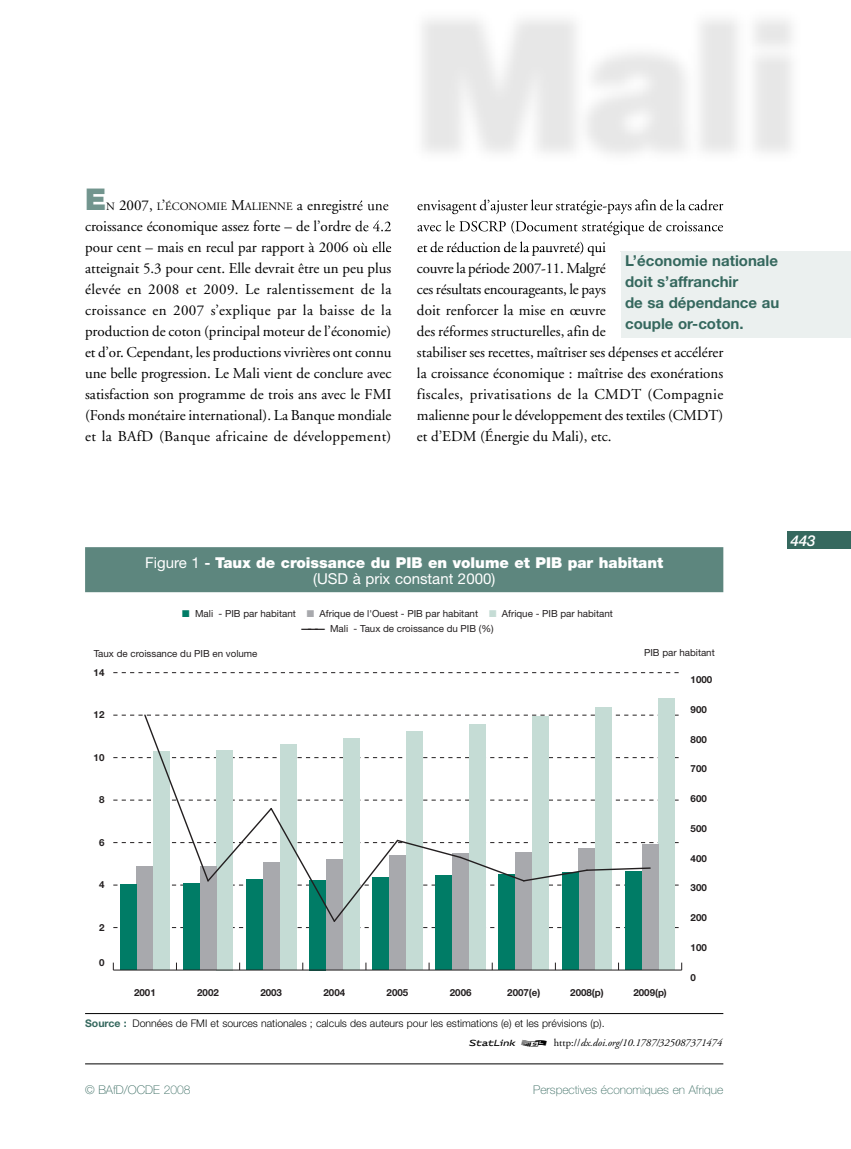
<style>
.page{position:relative;width:851px;height:1149px;background:#fff}
.page>*{position:absolute;margin:0;border:0;box-sizing:border-box;transform-origin:0 0}
.t1{font:900 30px "Helvetica Neue";color:#72958e}
.t2{font:15px/21px "Adobe Garamond";color:#000}
.t3{font:900 15px/15.6px "Helvetica Neue";color:#fff;text-align:center}
.t4{font:700 15px/21px "Helvetica Neue";color:#35685e}
.t5{font:italic 500 15px "Helvetica Neue";color:#fff}
.t6{font:100 12px "Helvetica Neue";color:#35685e}
.t7{font:300 10.5px "Helvetica Neue";color:#000}
.t8{font:italic 10.5px "Adobe Garamond";color:#000}
.t9{font:9.75px/15.3px "Helvetica Neue";color:#231f20;text-align:center}
.t10{font:700 9.75px "Helvetica Neue";color:#231f20}
.s1{font-size:11.25px}
.s2{font-weight:400}
.s3{font-weight:700}
.s4{color:#007c66}
.s5{color:#a8a9ad}
.s6{color:#c5dcd5}
.s7{font-weight:700;color:#35685e}
.s8{font-family:"Stat Link";font-style:normal}
.s9{font-style:normal}
</style>
<div class="page">
<hr style="left:85px;top:1063px;width:638px;height:1px;background:#000">
<div style="left:787px;top:531px;width:63px;height:18px;background:#35685e"></div>
<svg style="left:113px;top:672px;width:566px;height:1px"></svg>
<div style="left:153px;top:751px;width:17px;height:218px;background:#c5dcd5"></div>
<div style="left:216px;top:749px;width:17px;height:220px;background:#c5dcd5"></div>
<div style="left:279px;top:744px;width:17px;height:225px;background:#c5dcd5"></div>
<div style="left:343px;top:738px;width:16px;height:231px;background:#c5dcd5"></div>
<div style="left:406px;top:731px;width:16px;height:238px;background:#c5dcd5"></div>
<div style="left:469px;top:723px;width:17px;height:246px;background:#c5dcd5"></div>
<div style="left:532px;top:716px;width:17px;height:253px;background:#c5dcd5"></div>
<div style="left:595px;top:707px;width:17px;height:262px;background:#c5dcd5"></div>
<div style="left:658px;top:698px;width:17px;height:271px;background:#c5dcd5"></div>
<div style="left:136px;top:866px;width:17px;height:103px;background:#a8a9ad"></div>
<div style="left:199px;top:866px;width:17px;height:103px;background:#a8a9ad"></div>
<div style="left:263px;top:861px;width:16px;height:108px;background:#a8a9ad"></div>
<div style="left:326px;top:859px;width:17px;height:110px;background:#a8a9ad"></div>
<div style="left:389px;top:855px;width:17px;height:114px;background:#a8a9ad"></div>
<div style="left:452px;top:852px;width:17px;height:117px;background:#a8a9ad"></div>
<div style="left:515px;top:852px;width:17px;height:117px;background:#a8a9ad"></div>
<div style="left:578px;top:848px;width:17px;height:121px;background:#a8a9ad"></div>
<div style="left:641px;top:844px;width:17px;height:125px;background:#a8a9ad"></div>
<div style="left:120px;top:883px;width:16px;height:86px;background:#007c66"></div>
<div style="left:183px;top:882px;width:16px;height:87px;background:#007c66"></div>
<div style="left:246px;top:879px;width:17px;height:90px;background:#007c66"></div>
<div style="left:309px;top:879px;width:17px;height:90px;background:#007c66"></div>
<div style="left:372px;top:877px;width:17px;height:92px;background:#007c66"></div>
<div style="left:435px;top:875px;width:17px;height:94px;background:#007c66"></div>
<div style="left:498px;top:874px;width:17px;height:95px;background:#007c66"></div>
<div style="left:561px;top:872px;width:17px;height:97px;background:#007c66"></div>
<div style="left:624px;top:871px;width:17px;height:98px;background:#007c66"></div>
<hr style="left:113px;top:969px;width:568px;height:1px;background:#231f20">
<svg style="left:113px;top:714px;width:566px;height:214px"></svg>
<div style="left:85px;top:547px;width:638px;height:45px;background:#5d867e"></div>
<hr style="left:85px;top:1012px;width:638px;height:1px;background:#000">
<div style="left:620px;top:251px;width:230px;height:86px;background:#ebf0ef"></div>
<img style="left:357px;top:19px;width:435px;height:232px">
<img style="left:367px;top:204px;width:21px;height:6px">
<img style="left:373px;top:220px;width:18px;height:11px">
<img style="left:417px;top:200px;width:40px;height:10px">
<img style="left:417px;top:220px;width:60px;height:11px">
<img style="left:417px;top:241px;width:46px;height:10px">
<h1 class="t1" style="left:85px;top:189px;width:23px">E</h1>
<p class="t2" style="left:85px;top:196px;width:308px;text-indent:21px"><span class="s1">N</span> 2007, <span class="s1">L</span>’<span class="s1">ÉCONOMIE</span> M<span class="s1">ALIENNE</span> a enregistré une croissance économique assez forte – de l’ordre de 4.2 pour cent – mais en recul par rapport à 2006 où elle atteignait 5.3 pour cent. Elle devrait être un peu plus élevée en 2008 et 2009. Le ralentissement de la croissance en 2007 s’explique par la baisse de la production de coton (principal moteur de l’économie) et d’or. Cependant, les productions vivrières ont connu une belle progression. Le Mali vient de conclure avec satisfaction son programme de trois ans avec le FMI (Fonds monétaire international). La Banque mondiale et la BAfD (Banque africaine de développement)</p>
<p class="t2" style="left:417px;top:238px;width:308px">et de réduction de la pauvreté) qui<br>couvre la période 2007-11. Malgré<br>ces résultats encourageants, le pays<br>doit renforcer la mise en œuvre<br>des réformes structurelles, afin de<br>stabiliser ses recettes, maîtriser ses dépenses et accélérer la croissance économique : maîtrise des exonérations fiscales, privatisations de la CMDT (Compagnie malienne pour le développement des textiles (CMDT) et d’EDM (Énergie du Mali), etc.</p>
<p class="t4" style="left:625px;top:251px;width:156px">L’économie nationale doit s’affranchir<br>de sa dépendance au couple or-coton.</p>
<p class="t3" style="left:145px;top:556px;width:519px"><span class="s2">Figure 1</span> <span class="s3">-</span> Taux de croissance du PIB en volume et PIB par habitant <span class="s2">(USD à prix constant 2000)</span></p>
<p class="t9" style="left:182px;top:606px;width:432px"><span class="s4">■</span> Mali - PIB par habitant <span class="s5">■</span> Afrique de l'Ouest - PIB par habitant <span class="s6">■</span> Afrique - PIB par habitant <span class="s3">———</span> Mali - Taux de croissance du PIB (%)</p>
<p class="t9" style="left:94px;top:646px;width:165px">Taux de croissance du PIB en volume</p>
<p class="t10" style="left:94px;top:668px;width:12px">14</p>
<p class="t10" style="left:94px;top:711px;width:12px">12</p>
<p class="t10" style="left:94px;top:753px;width:12px">10</p>
<p class="t10" style="left:99px;top:796px;width:7px">8</p>
<p class="t10" style="left:99px;top:838px;width:7px">6</p>
<p class="t10" style="left:99px;top:881px;width:7px">4</p>
<p class="t10" style="left:99px;top:923px;width:7px">2</p>
<p class="t10" style="left:99px;top:958px;width:7px">0</p>
<p class="t9" style="left:644px;top:645px;width:72px">PIB par habitant</p>
<p class="t10" style="left:690px;top:676px;width:23px">1000</p>
<p class="t10" style="left:690px;top:705px;width:18px">900</p>
<p class="t10" style="left:690px;top:735px;width:18px">800</p>
<p class="t10" style="left:690px;top:765px;width:18px">700</p>
<p class="t10" style="left:690px;top:794px;width:18px">600</p>
<p class="t10" style="left:690px;top:824px;width:18px">500</p>
<p class="t10" style="left:690px;top:854px;width:18px">400</p>
<p class="t10" style="left:690px;top:884px;width:18px">300</p>
<p class="t10" style="left:690px;top:913px;width:18px">200</p>
<p class="t10" style="left:690px;top:943px;width:18px">100</p>
<p class="t10" style="left:690px;top:973px;width:7px">0</p>
<p class="t10" style="left:134px;top:988px;width:23px">2001</p>
<p class="t10" style="left:197px;top:988px;width:23px">2002</p>
<p class="t10" style="left:260px;top:988px;width:23px">2003</p>
<p class="t10" style="left:323px;top:988px;width:23px">2004</p>
<p class="t10" style="left:386px;top:988px;width:23px">2005</p>
<p class="t10" style="left:449px;top:988px;width:23px">2006</p>
<p class="t10" style="left:507px;top:988px;width:35px">2007(e)</p>
<p class="t10" style="left:570px;top:988px;width:35px">2008(p)</p>
<p class="t10" style="left:633px;top:988px;width:35px">2009(p)</p>
<p class="t7" style="left:85px;top:1018px;width:521px"><span class="s7">Source :</span> Données de FMI et sources nationales ; calculs des auteurs pour les estimations (e) et les prévisions (p).</p>
<p class="t8" style="left:468px;top:1038px;width:255px"><span class="s8">1 2</span> <span class="s9">http://</span>dx.doi.org/10.1787/325087371474</p>
<p class="t6" style="left:85px;top:1084px;width:107px">© BAfD/OCDE 2008</p>
<p class="t6" style="left:533px;top:1084px;width:191px">Perspectives économiques en Afrique</p>
<p class="t5" style="left:790px;top:535px;width:27px">443</p>
</div>
